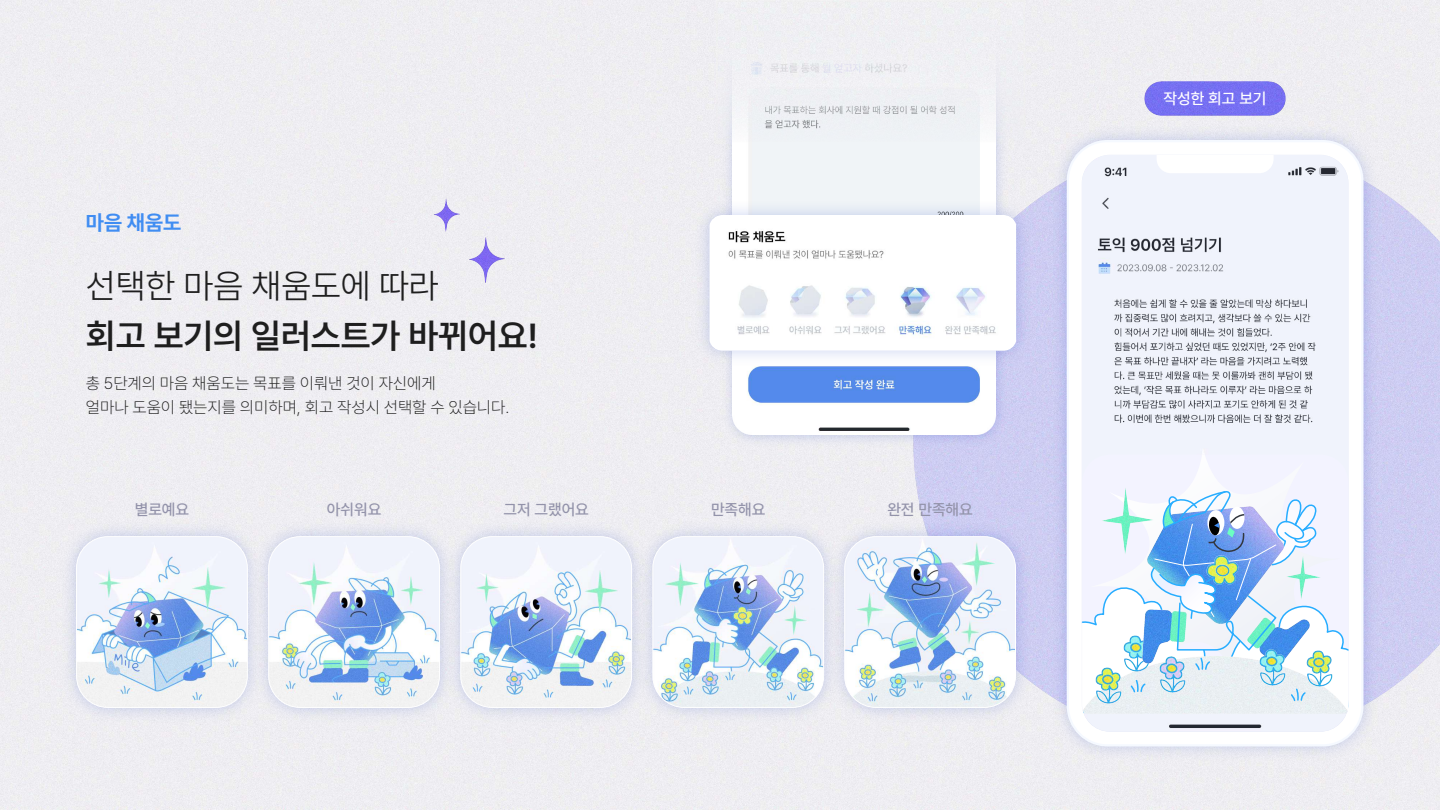
<style>
.page{position:relative;width:1440px;height:810px;background:#eeeef2}
.page>*{position:absolute;margin:0;border:0;box-sizing:border-box;transform-origin:0 0}
.t1{font:600 34.5px "Pretendard";color:#1e1e1e}
.t2{font:300 34.5px "Pretendard";color:#1e1e1e}
.t3{font:700 21px "Pretendard";color:#408df2}
.t4{font:200 16.5px/24px "Pretendard";color:#1e1e1e}
.t5{font:500 15.75px "Pretendard";color:#9393aa}
.t6{font:500 15.75px "Pretendard";color:#fff}
</style>
<div class="page">
<img style="left:887px;top:115px;width:553px;height:657px">
<img style="left:1118px;top:54px;width:194px;height:66px">
<img style="left:56px;top:516px;width:192px;height:212px">
<img style="left:77px;top:537px;width:170px;height:170px">
<div style="left:76px;top:536px;width:172px;height:172px;border:1px solid #fff;border-radius:31px"></div>
<img style="left:248px;top:516px;width:192px;height:212px">
<img style="left:269px;top:537px;width:170px;height:170px">
<div style="left:268px;top:536px;width:172px;height:172px;border:1px solid #fff;border-radius:31px"></div>
<img style="left:440px;top:516px;width:192px;height:212px">
<img style="left:461px;top:537px;width:171px;height:170px">
<div style="left:460px;top:536px;width:172px;height:172px;border:1px solid #fff;border-radius:31px"></div>
<img style="left:632px;top:516px;width:192px;height:212px">
<img style="left:653px;top:537px;width:171px;height:170px">
<div style="left:653px;top:536px;width:171px;height:172px;border:1px solid #fff;border-radius:31px"></div>
<img style="left:1046px;top:120px;width:338px;height:647px">
<div style="left:1068px;top:141px;width:294px;height:604px;background:#fff;border-radius:40px"></div>
<div style="left:1067px;top:140px;width:297px;height:607px;border:2px solid #f5f9ff;border-radius:40px"></div>
<img style="left:1082px;top:155px;width:266px;height:577px">
<svg style="left:1157px;top:155px;width:117px;height:18px"></svg>
<div style="left:1090px;top:455px;width:251px;height:34px;background:#f3f3ff"></div>
<div style="left:1082px;top:461px;width:99px;height:28px;background:#f3f3ff"></div>
<img style="left:1082px;top:713px;width:67px;height:17px">
<img style="left:1132px;top:713px;width:80px;height:6px">
<img style="left:1120px;top:480px;width:190px;height:9px">
<img style="left:1136px;top:476px;width:66px;height:13px">
<svg style="left:1082px;top:489px;width:266px;height:224px"></svg>
<div style="left:407px;top:171px;width:80px;height:88px;background:#eeedf2"></div>
<div style="left:442px;top:210px;width:90px;height:100px;background:#eeedf2"></div>
<img style="left:824px;top:516px;width:212px;height:212px">
<img style="left:845px;top:537px;width:171px;height:170px">
<div style="left:844px;top:536px;width:172px;height:172px;border:1px solid #fff;border-radius:31px"></div>
<img style="left:717px;top:168px;width:295px;height:284px">
<img style="left:733px;top:168px;width:263px;height:266px">
<div style="left:689px;top:0;width:363px;height:168px;background:#eff0f4"></div>
<img style="left:689px;top:195px;width:348px;height:176px">
<img style="left:709px;top:215px;width:307px;height:136px">
<div style="left:238px;top:0;width:428px;height:12px;background:#eeeef2"></div>
<p class="t3" style="left:86px;top:208px;width:97px">마음 채움도</p>
<h1 class="t2" style="left:86px;top:262px;width:354px">선택한 마음 채움도에 따라</h1>
<h1 class="t1" style="left:86px;top:311px;width:453px">회고 보기의 일러스트가 바뀌어요!</h1>
<p class="t4" style="left:86px;top:371px;width:425px">총 5단계의 마음 채움도는 목표를 이뤄낸 것이 자신에게<br>얼마나 도움이 됐는지를 의미하며, 회고 작성시 선택할 수 있습니다.</p>
<p class="t5" style="left:135px;top:498px;width:56px">별로예요</p>
<p class="t5" style="left:327px;top:498px;width:56px">아쉬워요</p>
<p class="t5" style="left:503px;top:498px;width:87px">그저 그랬어요</p>
<p class="t5" style="left:711px;top:498px;width:56px">만족해요</p>
<p class="t5" style="left:887px;top:498px;width:87px">완전 만족해요</p>
<p class="t6" style="left:1164px;top:87px;width:104px">작성한 회고 보기</p>
</div>
